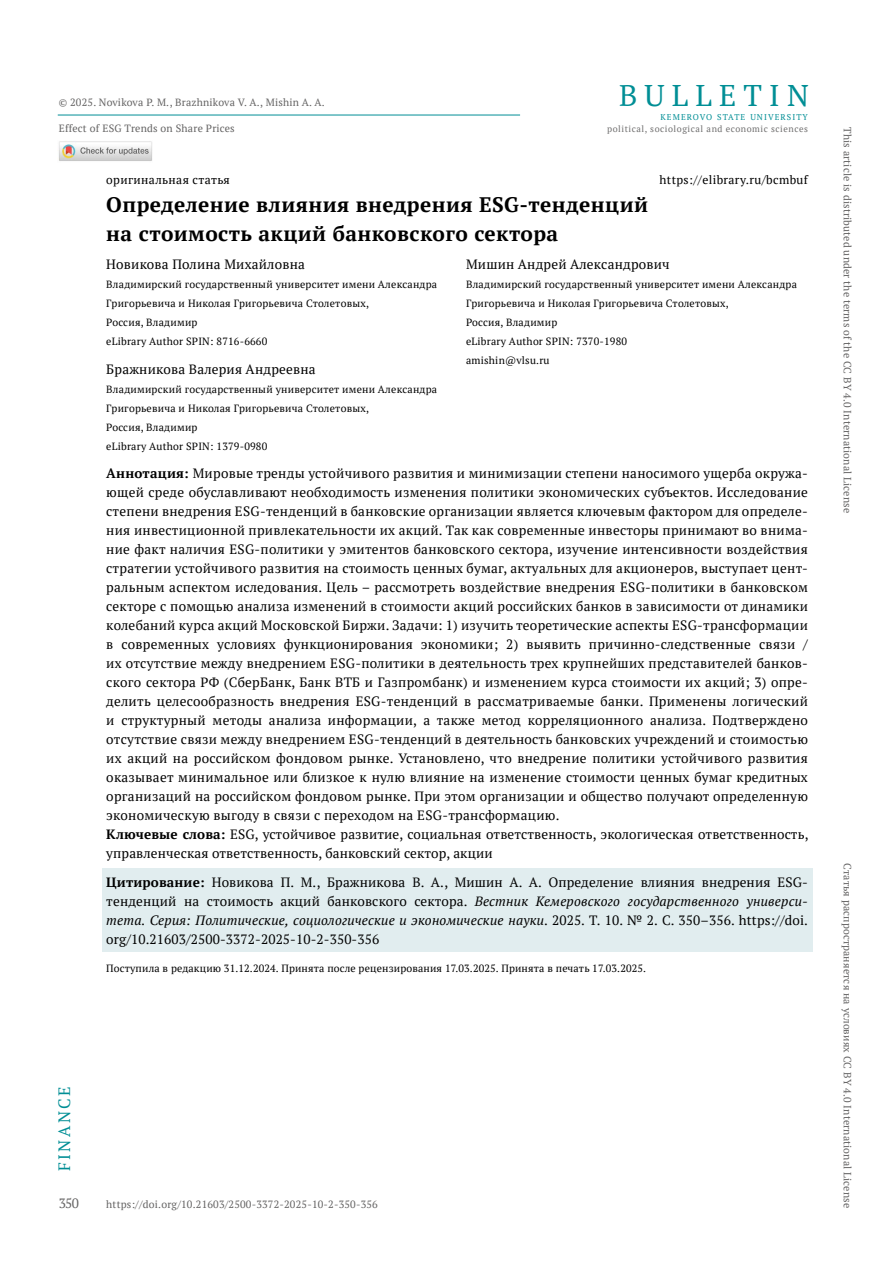
<style>
.page{position:relative;width:893px;height:1263px;background:#fff}
.page>*{position:absolute;margin:0;border:0;box-sizing:border-box;transform-origin:0 0}
.t1{font:29.85px "PT Serif";letter-spacing:.24em;color:#008e95}
.t2{font:700 20.85px/28.5px "PT Serif";letter-spacing:.02em;color:#000}
.t3{font:16.5px "PT Serif";letter-spacing:.15em;color:#008e95}
.t4{font:13.5px/19px "PT Serif";letter-spacing:.02em;color:#000}
.t5{font:13.5px "PT Serif";color:#646363}
.t6{font:12px "PT Serif";letter-spacing:.03em;color:#000}
.t7{font:10.5px/19px "PT Serif";letter-spacing:.02em;color:#000}
.t8{font:10.5px "PT Serif";letter-spacing:.015em;color:#646363}
.t9{font:9px "PT Serif";letter-spacing:.06em;color:#706f6f}
.t10{font:8.4px "PT Serif";letter-spacing:.13em;color:#008e95}
.s1{font-weight:700}
.s2{font-style:italic}
</style>
<div class="page">
<hr style="left:58px;top:115px;width:462px;height:1px;background:#008e95">
<div style="left:102px;top:869px;width:710px;height:83px;background:#e1edef"></div>
<img style="left:58px;top:141px;width:94px;height:20px">
<p class="t8" style="left:59px;top:96px;width:267px">© 2025. Novikova P. M., Brazhnikova V. A., Mishin A. A.</p>
<p class="t8" style="left:59px;top:121px;width:178px">Effect of ESG Trends on Share Prices</p>
<h1 class="t1" style="left:619px;top:77px;width:191px">BULLETIN</h1>
<p class="t10" style="left:660px;top:111px;width:149px">KEMEROVO STATE UNIVERSITY</p>
<p class="t9" style="left:607px;top:123px;width:202px">political, sociological and economic sciences</p>
<p class="t6" style="left:106px;top:171px;width:125px">оригинальная статья</p>
<p class="t6" style="left:659px;top:171px;width:150px">https://elibrary.ru/bcmbuf</p>
<h2 class="t2" style="left:106px;top:190px;width:543px">Определение влияния внедрения ESG-тенденций на стоимость акций банковского сектора</h2>
<p class="t4" style="left:106px;top:255px;width:200px">Новикова Полина Михайловна</p>
<p class="t7" style="left:106px;top:275px;width:332px">Владимирский государственный университет имени Александра Григорьевича и Николая Григорьевича Столетовых,<br>Россия, Владимир<br>eLibrary Author SPIN: 8716-6660</p>
<p class="t4" style="left:106px;top:359px;width:211px">Бражникова Валерия Андреевна</p>
<p class="t7" style="left:106px;top:379px;width:332px">Владимирский государственный университет имени Александра Григорьевича и Николая Григорьевича Столетовых,<br>Россия, Владимир<br>eLibrary Author SPIN: 1379-0980</p>
<p class="t4" style="left:466px;top:255px;width:205px">Мишин Андрей Александрович</p>
<p class="t7" style="left:466px;top:275px;width:332px">Владимирский государственный университет имени Александра Григорьевича и Николая Григорьевича Столетовых,<br>Россия, Владимир<br>eLibrary Author SPIN: 7370-1980<br>amishin@vlsu.ru</p>
<p class="t4" style="left:106px;top:464px;width:704px"><span class="s1">Аннотация:</span> Мировые тренды устойчивого развития и минимизации степени наносимого ущерба окружа&shy;ющей среде обуславливают необходимость изменения политики экономических субъектов. Исследование степени внедрения ESG-тенденций в банковские организации является ключевым фактором для определе&shy;ния инвестиционной привлекательности их акций. Так как современные инвесторы принимают во внима&shy;ние факт наличия ESG-политики у эмитентов банковского сектора, изучение интенсивности воздействия стратегии устойчивого развития на стоимость ценных бумаг, актуальных для акционеров, выступает цент&shy;ральным аспектом иследования. Цель – рассмотреть воздействие внедрения ESG-политики в банковском секторе с помощью анализа изменений в стоимости акций российских банков в зависимости от динамики колебаний курса акций Московской Биржи. Задачи: 1) изучить теоретические аспекты ESG-трансформации в современных условиях функционирования экономики; 2) выявить причинно-следственные связи / их отсутствие между внедрением ESG-политики в деятельность трех крупнейших представителей банков&shy;ского сектора РФ (СберБанк, Банк ВТБ и Газпромбанк) и изменением курса стоимости их акций; 3) опре&shy;делить целесообразность внедрения ESG-тенденций в рассматриваемые банки. Применены логический и структурный методы анализа информации, а также метод корреляционного анализа. Подтверждено отсутствие связи между внедрением ESG-тенденций в деятельность банковских учреждений и стоимостью их акций на российском фондовом рынке. Установлено, что внедрение политики устойчивого развития оказывает минимальное или близкое к нулю влияние на изменение стоимости ценных бумаг кредитных организаций на российском фондовом рынке. При этом организации и общество получают определенную экономическую выгоду в связи с переходом на ESG-трансформацию.<br><span class="s1">Ключевые слова:</span> ESG, устойчивое развитие, социальная ответственность, экологическая ответственность, управленческая ответственность, банковский сектор, акции</p>
<p class="t4" style="left:106px;top:872px;width:703px;text-align:justify"><span class="s1">Цитирование:</span> Новикова П. М., Бражникова В. А., Мишин А. А. Определение влияния внедрения ESG&shy;тенденций на стоимость акций банковского сектора. <span class="s2">Вестник Кемеровского государственного универси&shy;тета. Серия: Политические, социологические и экономические науки</span>. 2025. Т. 10. № 2. С. 350–356. https://doi. org/10.21603/2500-3372-2025-10-2-350-356</p>
<p class="t7" style="left:106px;top:959px;width:541px">Поступила в редакцию 31.12.2024. Принята после рецензирования 17.03.2025. Принята в печать 17.03.2025.</p>
<p class="t3" style="left:54px;top:1171px;width:86px;rotate:-90deg">FINANCE</p>
<p class="t5" style="left:59px;top:1194px;width:22px">350</p>
<p class="t8" style="left:106px;top:1197px;width:273px">https://doi.org/10.21603/2500-3372-2025-10-2-350-356</p>
<p class="t8" style="left:854px;top:127px;width:387px;rotate:90deg">This article is distributed under the terms of the CC BY 4.0 International License</p>
<p class="t8" style="left:854px;top:863px;width:346px;rotate:90deg">Cтатья распространяется на условиях CC BY 4.0 International License</p>
</div>
